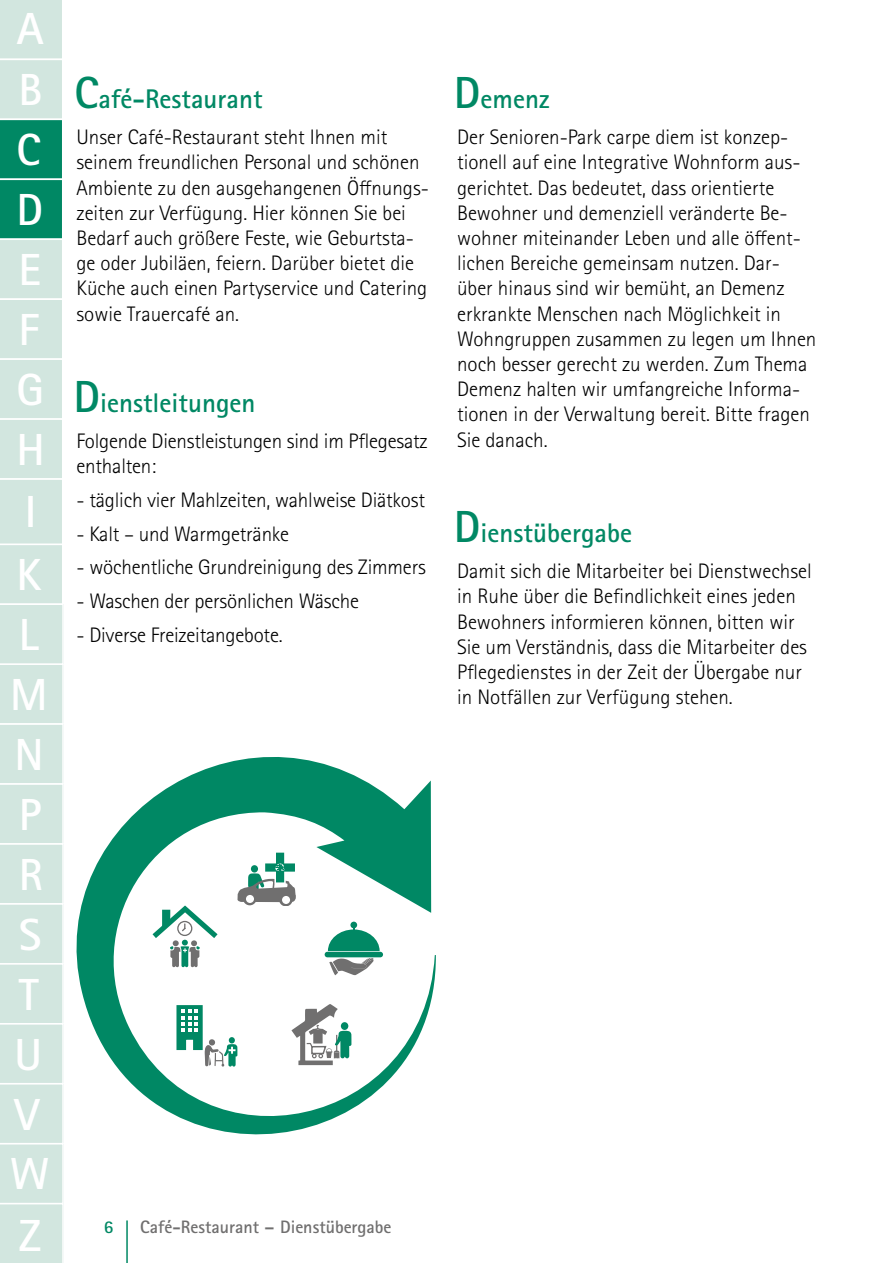
<style>
.page{position:relative;width:893px;height:1263px;background:#fff}
.page>*{position:absolute;margin:0;border:0;box-sizing:border-box;transform-origin:0 0}
.t1{font:700 45px/60.2px "Rotis Sans Serif Std";color:#fff;text-align:justify}
.t2{font:700 27px "Rotis Sans Serif Std";color:#008864}
.t3{font:300 21px/25.2px "Rotis Sans Serif Std";color:#000}
.t4{font:700 18px "Rotis Sans Serif Std";color:#706f6f}
.t5{font:700 18px "Rotis Sans Serif Std";color:#008864}
.s1{font-size:45px}
</style>
<div class="page">
<hr style="left:126px;top:1220px;width:2px;height:43px;background:#008864">
<svg style="left:0;top:0;width:63px;height:1263px;background:#bddcd2"></svg>
<svg style="left:39px;top:677px;width:397px;height:529px"></svg>
<svg style="left:153px;top:905px;width:65px;height:62px"></svg>
<svg style="left:237px;top:853px;width:59px;height:52px"></svg>
<div style="left:350px;top:922px;width:7px;height:6px;background:#008864;border-radius:50%"></div>
<svg style="left:325px;top:926px;width:58px;height:49px"></svg>
<svg style="left:175px;top:1004px;width:62px;height:63px"></svg>
<svg style="left:292px;top:1004px;width:59px;height:61px"></svg>
<h1 class="t1" style="left:16px;top:-2px;width:30px">A B C D E F G H</h1>
<h1 class="t1" style="left:25px;top:482px;width:13px">I</h1>
<h1 class="t1" style="left:16px;top:544px;width:27px">K</h1>
<h1 class="t1" style="left:19px;top:604px;width:21px">L</h1>
<h1 class="t1" style="left:10px;top:664px;width:41px;text-align:left">M<br>N<br>P<br>R<br>S<br>T<br>U<br>V<br>W<br>Z</h1>
<p class="t2" style="left:74px;top:82px;width:190px"><span class="s1">C</span>afé-Restaurant</p>
<p class="t3" style="left:77px;top:125px;width:354px">Unser Café-Restaurant steht Ihnen mit seinem freundlichen Personal und schönen Ambiente zu den ausgehangenen Öffnungs&shy;zeiten zur Verfügung. Hier können Sie bei Bedarf auch größere Feste, wie Geburtsta&shy;ge oder Jubiläen, feiern. Darüber bietet die Küche auch einen Partyservice und Catering sowie Trauercafé an.</p>
<p class="t2" style="left:73px;top:385px;width:184px"><span class="s1">D</span>ienstleitungen</p>
<p class="t3" style="left:77px;top:429px;width:353px">Folgende Dienstleistungen sind im Pflegesatz enthalten:</p>
<p class="t3" style="left:77px;top:487px;width:350px">- täglich vier Mahlzeiten, wahlweise Diätkost</p>
<p class="t3" style="left:77px;top:521px;width:214px">- Kalt – und Warmgetränke</p>
<p class="t3" style="left:77px;top:555px;width:351px">- wöchentliche Grundreinigung des Zimmers</p>
<p class="t3" style="left:77px;top:589px;width:284px">- Waschen der persönlichen Wäsche</p>
<p class="t3" style="left:77px;top:622px;width:208px">- Diverse Freizeitangebote.</p>
<p class="t5" style="left:104px;top:1215px;width:11px">6</p>
<p class="t4" style="left:140px;top:1215px;width:253px">Café-Restaurant – Dienstübergabe</p>
<p class="t2" style="left:454px;top:82px;width:97px"><span class="s1">D</span>emenz</p>
<p class="t3" style="left:457px;top:125px;width:361px">Der Senioren-Park carpe diem ist konzep&shy;tionell auf eine Integrative Wohnform aus&shy;gerichtet. Das bedeutet, dass orientierte Bewohner und demenziell veränderte Be&shy;wohner miteinander Leben und alle öffent&shy;lichen Bereiche gemeinsam nutzen. Dar&shy;über hinaus sind wir bemüht, an Demenz erkrankte Menschen nach Möglichkeit in Wohngruppen zusammen zu legen um Ihnen noch besser gerecht zu werden. Zum Thema Demenz halten wir umfangreiche Informa&shy;tionen in der Verwaltung bereit. Bitte fragen Sie danach.</p>
<p class="t2" style="left:454px;top:516px;width:180px"><span class="s1">D</span>ienstübergabe</p>
<p class="t3" style="left:457px;top:559px;width:356px">Damit sich die Mitarbeiter bei Dienstwechsel in Ruhe über die Befindlichkeit eines jeden Bewohners informieren können, bitten wir Sie um Verständnis, dass die Mitarbeiter des Pflegedienstes in der Zeit der Übergabe nur in Notfällen zur Verfügung stehen.</p>
</div>
